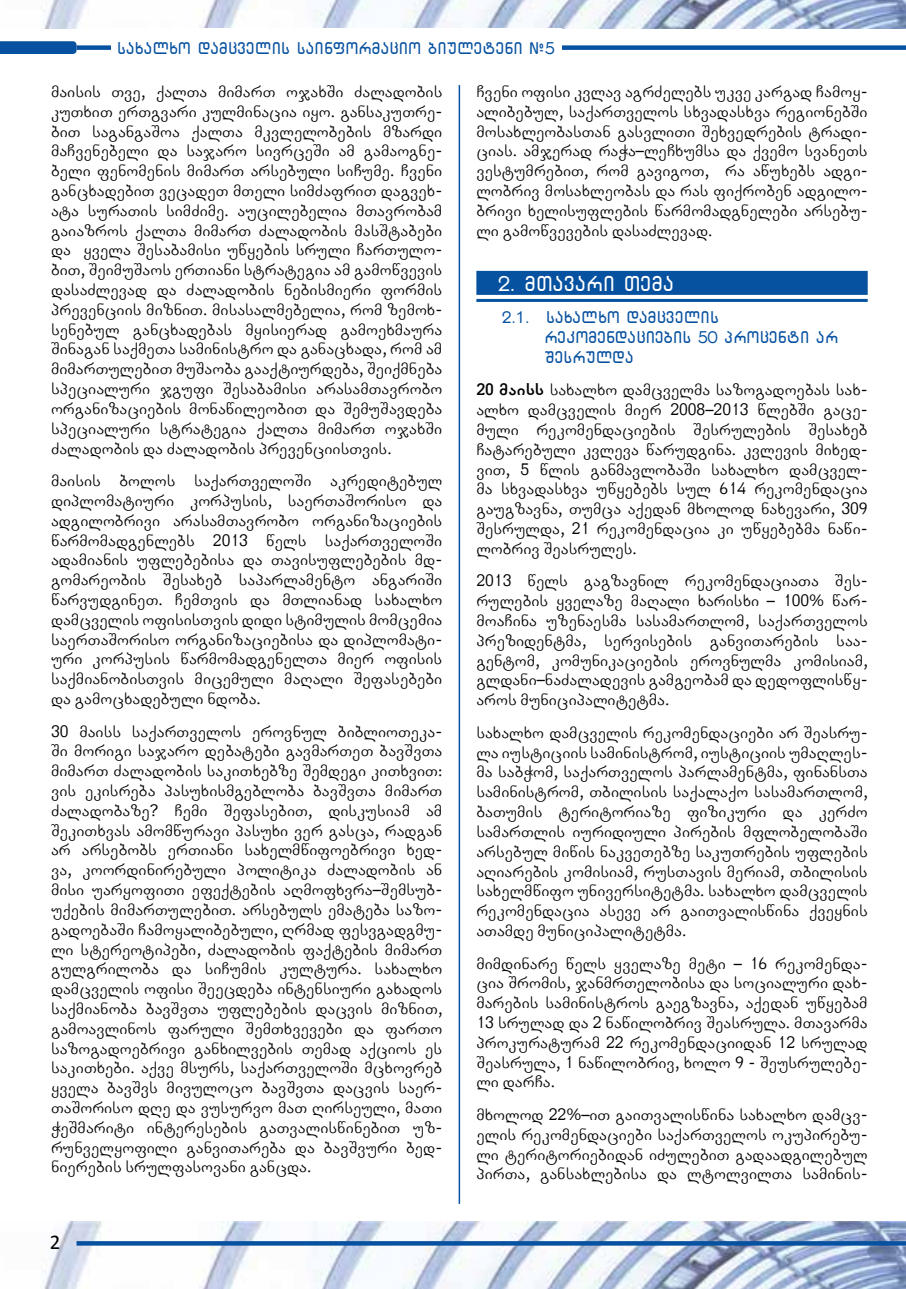
<style>
.page{position:relative;width:906px;height:1289px;background:#fff}
.page>*{position:absolute;margin:0;border:0;box-sizing:border-box;transform-origin:0 0}
.t1{font:21px "Sanet";color:#fff}
.t2{font:21px "Calibri";color:#000}
.t3{font:16.5px/19.8px "H Kolkhety";color:#000;text-align:justify}
.t4{font:16.5px/19.8px "Sanet";color:#0651a0}
.s1{font-family:"Calibri"}
.s2{font-weight:700}
</style>
<div class="page">
<img style="left:43px;top:1221px;width:863px;height:67px">
<img style="left:43px;top:0;width:863px;height:28px">
<div style="left:77px;top:45px;width:829px;height:5px;background:#0651a0"></div>
<svg style="left:77px;top:1241px;width:829px;height:4px;background:#0d55a2"></svg>
<div style="left:111px;top:28px;width:450px;height:39px;background:#fff"></div>
<svg style="left:0;top:41px;width:77px;height:13px"></svg>
<hr style="left:458px;top:85px;width:2px;height:1118px;background:#0651a0">
<div style="left:476px;top:271px;width:391px;height:24px;background:#0651a0"></div>
<hr style="left:476px;top:299px;width:391px;height:3px;background:#0651a0">
<p class="t4" style="left:117px;top:38px;width:439px">SAXALXO DAMCVELIS SAINFORMACIO BIULETENI #5</p>
<p class="t3" style="left:51px;top:83px;width:393px">MAISIS TVE, QALTA MIMART OJAXSI ZALADOBIS KUTXIT ERTGVARI KULMINACIA IYO. GANSAKUTRE-BIT SAGANGASOA QALTA MKVLELOBEBIS MZARDI MACVENEBELI DA SAJARO SIVRCESI AM GAMAOGNE-BELI FENOMENIS MIMART ARSEBULI SICUME. CVENI GANCXADEBIT VECADET MTELI SIMZAFRIT DAGVEX-ATA SURATIS SIMZIME. AUCILEBELIA MTAVROBAM GAIAZROS QALTA MIMART ZALADOBIS MASSTABEBI DA YVELA SESABAMISI UWYEBIS SRULI CARTULO-BIT, SEIMUSAOS ERTIANI STRATEGIA AM GAMOWVEVIS DASAZLEVAD DA ZALADOBIS NEBISMIERI FORMIS PREVENCIIS MIZNIT. MISASALMEBELIA, ROM ZEMOX-SENEBUL GANCXADEBAS MYISIERAD GAMOEXMAURA SINAGAN SAQMETA SAMINISTRO DA GANACXADA, ROM AM MIMARTULEBIT MUSAOBA GAAQTIURDEBA, SEIQMNEBA SPECIALURI JGUFI SESABAMISI ARASAMTAVROBO ORGANIZACIEBIS MONAWILEOBIT DA SEMUSAVDEBA SPECIALURI STRATEGIA QALTA MIMART OJAXSI ZALADOBIS DA ZALADOBIS PREVENCIISTVIS.</p>
<p class="t3" style="left:51px;top:472px;width:393px">MAISIS BOLOS SAQARTVELOSI AKREDITEBUL DIPLOMATIURI KORPUSIS, SAERTASORISO DA ADGILOBRIVI ARASAMTAVROBO ORGANIZACIEBIS WARMOMADGENLEBS 2013 WELS SAQARTVELOSI ADAMIANIS UFLEBEBISA DA TAVISUFLEBEBIS MD-GOMAREOBIS SESAXEB SAPARLAMENTO ANGARISI WARVUDGINET. CEMTVIS DA MTLIANAD SAXALXO DAMCVELIS OFISISTVIS DIDI STIMULIS MOMCEMIA SAERTASORISO ORGANIZACIEBISA DA DIPLOMATI-URI KORPUSIS WARMOMADGENELTA MIER OFISIS SAQMIANOBISTVIS MICEMULI MARALI SEFASEBEBI DA GAMOCXADEBULI NDOBA.</p>
<p class="t3" style="left:51px;top:722px;width:393px">30 MAISS SAQARTVELOS EROVNUL BIBLIOTEKA-SI MORIGI SAJARO DEBATEBI GAVMARTET BAVSVTA MIMART ZALADOBIS SAKITXEBZE SEMDEGI KITXVIT:<br>VIS EKISREBA PASUXISMGEBLOBA BAVSVTA MIMART ZALADOBAZE? CEMI SEFASEBIT, DISKUSIAM AM SEKITXVAS AMOMWURAVI PASUXI VER GASCA, RADGAN AR ARSEBOBS ERTIANI SAXELMWIFOEBRIVI XED-VA, KOORDINIREBULI POLITIKA ZALADOBIS AN MISI UARYOFITI EFEQTEBIS ARMOFXVRA<span class="s1">–</span>SEMSUB-UQEBIS MIMARTULEBIT. ARSEBULS EMATEBA SAZO-GADOEBASI CAMOYALIBEBULI, RRMAD FESVGADGMU-LI STEREOTIPEBI, ZALADOBIS FAQTEBIS MIMART GULGRILOBA DA SICUMIS KULTURA. SAXALXO DAMCVELIS OFISI SEECDEBA INTENSIURI GAXADOS SAQMIANOBA BAVSVTA UFLEBEBIS DACVIS MIZNIT, GAMOAVLINOS FARULI SEMTXVEVEBI DA FARTO SAZOGADOEBRIVI GANXILVEBIS TEMAD AQCIOS ES SAKITXEBI. AQVE MSURS, SAQARTVELOSI MCXOVREB YVELA BAVSVS MIVULOCO BAVSVTA DACVIS SAER-TASORISO DRE DA VUSURVO MAT RIRSEULI, MATI WESMARITI INTERESEBIS GATVALISWINEBIT UZ-RUNVELYOFILI GANVITAREBA DA BAVSVURI BED-NIEREBIS SRULFASOVANI GANCDA.</p>
<p class="t3" style="left:476px;top:83px;width:393px">CVENI OFISI KVLAV AGRZELEBS UKVE KARGAD CAMOY-ALIBEBUL, SAQARTVELOS SXVADASXVA REGIONEBSI MOSAXLEOBASTAN GASVLITI SEXVEDREBIS TRADI-CIAS. AMJERAD RAWA<span class="s1">–</span>LECXUMSA DA QVEMO SVANETS VESTUMREBIT, ROM GAVIGOT, RA AWUXEBS ADGI-LOBRIV MOSAXLEOBAS DA RAS FIQROBEN ADGILO-BRIVI XELISUFLEBIS WARMOMADGNELEBI ARSEBU-LI GAMOWVEVEBIS DASAZLEVAD.</p>
<p class="t1" style="left:498px;top:274px;width:178px">2. MTAVARI TEMA</p>
<p class="t4" style="left:544px;top:307px;width:295px;text-indent:-43px">2.1. SAXALXO DAMCVELIS<br>REKOMENDACIEBIS 50 PROCENTI AR<br>SESRULDA</p>
<p class="t3" style="left:476px;top:381px;width:393px"><span class="s2">20 MAISS</span> SAXALXO DAMCVELMA SAZOGADOEBAS SAX-ALXO DAMCVELIS MIER 2008<span class="s1">–</span>2013 WLEBSI GACE-MULI REKOMENDACIEBIS SESRULEBIS SESAXEB CATAREBULI KVLEVA WARUDGINA. KVLEVIS MIXED-VIT, 5 WLIS GANMAVLOBASI SAXALXO DAMCVEL-MA SXVADASXVA UWYEBEBS SUL 614 REKOMENDACIA GAUGZAVNA, TUMCA AQEDAN MXOLOD NAXEVARI, 309<br>SESRULDA, 21 REKOMENDACIA KI UWYEBEBMA NAWI-LOBRIV SEASRULES.</p>
<p class="t3" style="left:476px;top:572px;width:393px">2013 WELS GAGZAVNIL REKOMENDACIATA SES-RULEBIS YVELAZE MARALI XARISXI <span class="s1">–</span> 100% WAR-MOACINA UZENAESMA SASAMARTLOM, SAQARTVELOS PREZIDENTMA, SERVISEBIS GANVITAREBIS SAA-GENTOM, KOMUNIKACIEBIS EROVNULMA KOMISIAM, GLDANI<span class="s1">–</span>NAZALADEVIS GAMGEOBAM DA DEDOFLISWY-AROS MUNICIPALITETMA.</p>
<p class="t3" style="left:476px;top:723px;width:393px">SAXALXO DAMCVELIS REKOMENDACIEBI AR SEASRU-LA IUSTICIIS SAMINISTROM, IUSTICIIS UMARLES-MA SABWOM, SAQARTVELOS PARLAMENTMA, FINANSTA SAMINISTROM, TBILISIS SAQALAQO SASAMARTLOM, BATUMIS TERITORIAZE FIZIKURI DA KERZO SAMARTLIS IURIDIULI PIREBIS MFLOBELOBASI ARSEBUL MIWIS NAKVETEBZE SAKUTREBIS UFLEBIS ARIAREBIS KOMISIAM, RUSTAVIS MERIAM, TBILISIS SAXELMWIFO UNIVERSITETMA. SAXALXO DAMCVELIS REKOMENDACIA ASEVE AR GAITVALISWINA QVEYNIS ATAMDE MUNICIPALITETMA.</p>
<p class="t3" style="left:476px;top:954px;width:393px">MIMDINARE WELS YVELAZE METI <span class="s1">–</span> 16 REKOMENDA-CIA SROMIS, JANMRTELOBISA DA SOCIALURI DAX-MAREBIS SAMINISTROS GAEGZAVNA, AQEDAN UWYEBAM 13 SRULAD DA 2 NAWILOBRIV SEASRULA. MTAVARMA PROKURATURAM 22 REKOMENDACIIDAN 12 SRULAD SEASRULA, 1 NAWILOBRIV, XOLO 9 - SEUSRULEBE-LI DARCA.</p>
<p class="t3" style="left:476px;top:1105px;width:393px">MXOLOD 22%<span class="s1">–</span>IT GAITVALISWINA SAXALXO DAMCV-ELIS REKOMENDACIEBI SAQARTVELOS OKUPIREBU-LI TERITORIEBIDAN IZULEBIT GADAADGILEBUL PIRTA, GANSAXLEBISA DA LTOLVILTA SAMINIS-</p>
<p class="t2" style="left:50px;top:1228px;width:12px">2</p>
</div>
